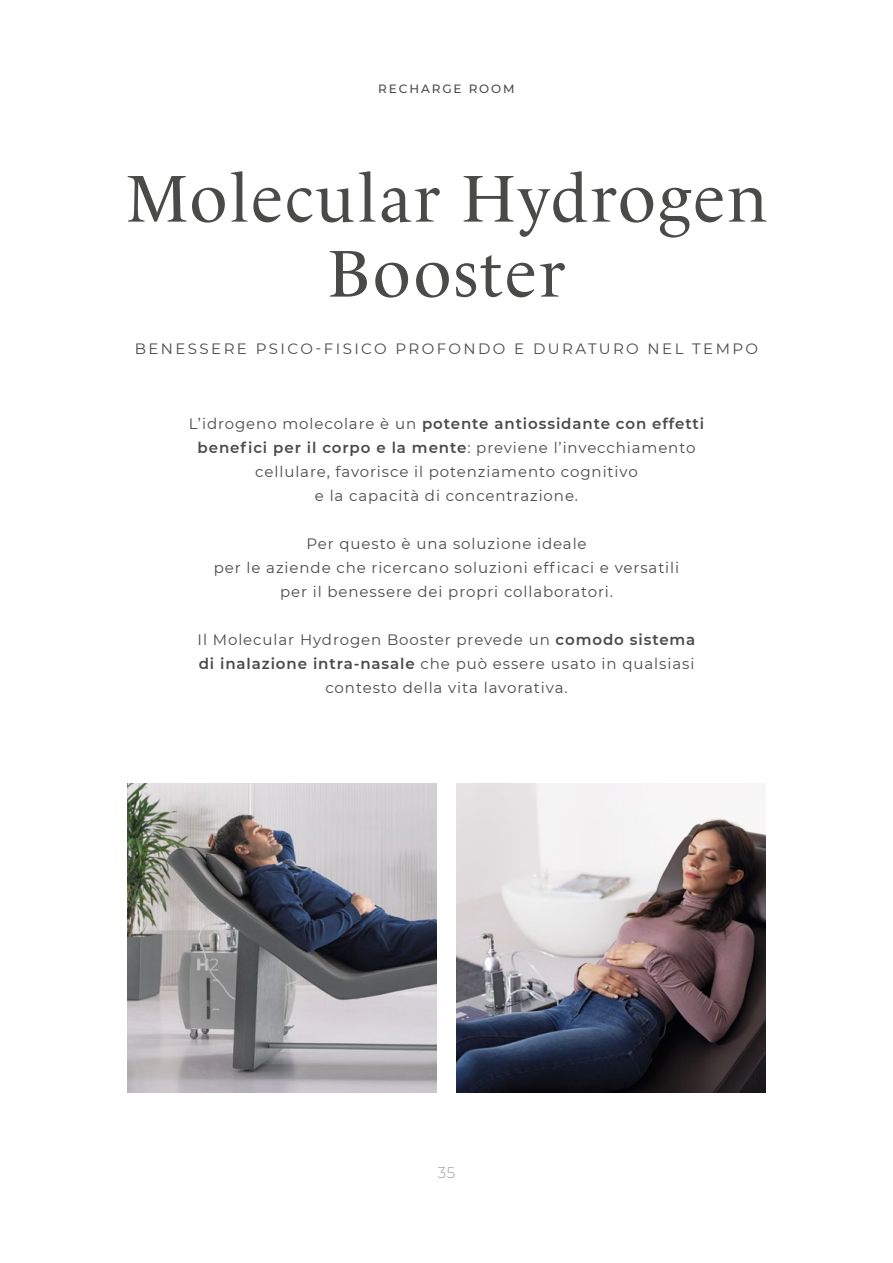
<style>
.page{position:relative;width:893px;height:1263px;background:#fff}
.page>*{position:absolute;margin:0;border:0;box-sizing:border-box;transform-origin:0 0}
.t1{font:67.5px/75px "Le Monde Livre Std";letter-spacing:.03em;color:#4a4a49;text-align:center}
.t2{font:15px/24px "Montserrat";letter-spacing:.06em;color:#4a4a49;text-align:center}
.t3{font:15px "Montserrat";letter-spacing:.16em;color:#4a4a49}
.t4{font:200 15px "Montserrat";color:#706f6f}
.t5{font:500 12px "Montserrat";letter-spacing:.16em;color:#4a4a49}
.s1{font-weight:600}
</style>
<div class="page">
<img style="left:457px;top:783px;width:309px;height:310px">
<img style="left:128px;top:783px;width:309px;height:310px">
<p class="t5" style="left:378px;top:81px;width:138px">RECHARGE ROOM</p>
<h1 class="t1" style="left:125px;top:161px;width:644px">Molecular Hydrogen<br>Booster</h1>
<p class="t3" style="left:135px;top:338px;width:625px">BENESSERE PSICO-FISICO PROFONDO E DURATURO NEL TEMPO</p>
<p class="t2" style="left:189px;top:411px;width:517px">L’idrogeno molecolare è un <span class="s1">potente antiossidante con effetti benefici per il corpo e la mente</span>: previene l’invecchiamento cellulare, favorisce il potenziamento cognitivo<br>e la capacità di concentrazione.</p>
<p class="t2" style="left:214px;top:531px;width:467px">Per questo è una soluzione ideale<br>per le aziende che ricercano soluzioni efficaci e versatili per il benessere dei propri collaboratori.</p>
<p class="t2" style="left:198px;top:627px;width:499px">Il Molecular Hydrogen Booster prevede un <span class="s1">comodo sistema di inalazione intra-nasale</span> che può essere usato in qualsiasi contesto della vita lavorativa.</p>
<p class="t4" style="left:438px;top:1162px;width:19px">35</p>
</div>
